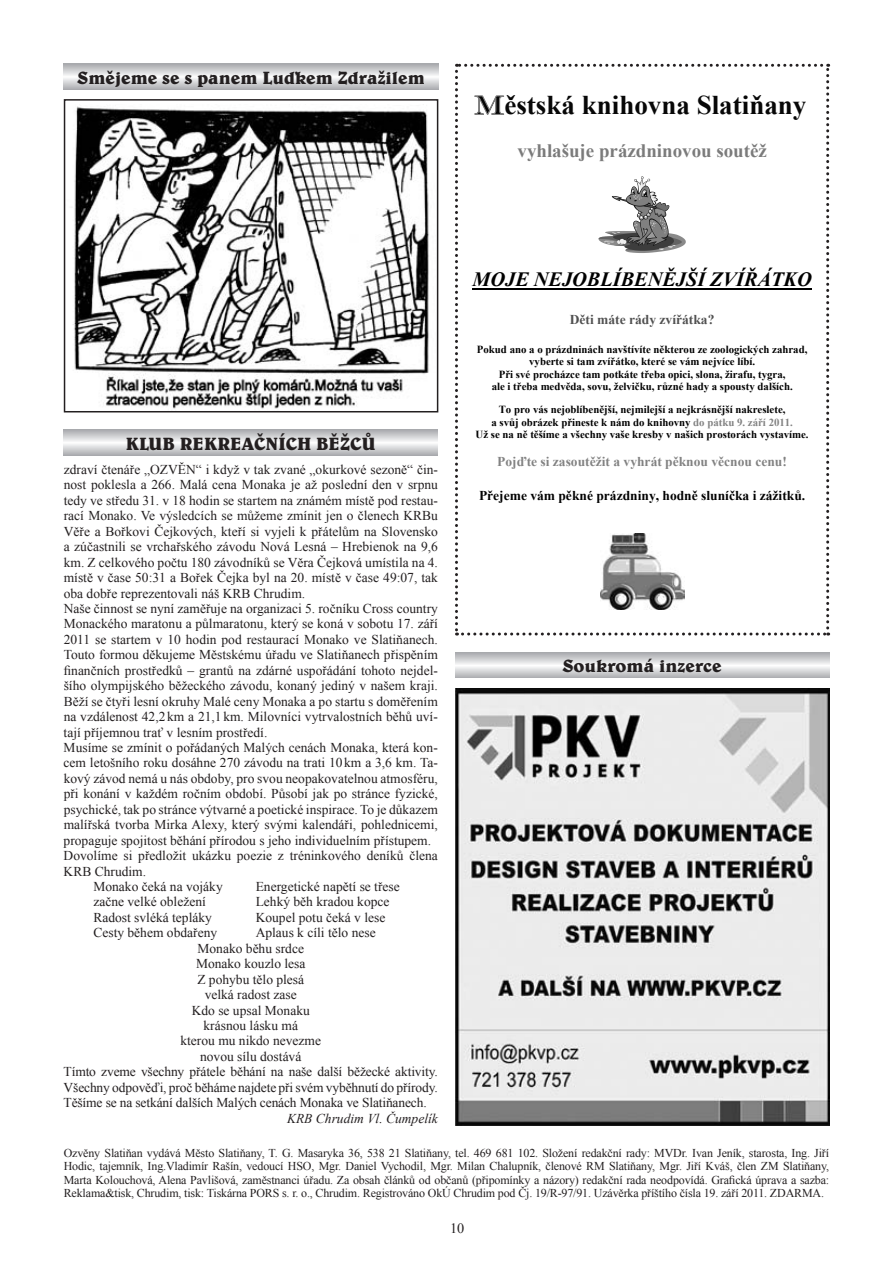
<style>
.page{position:relative;width:893px;height:1263px;background:#fff}
.page>*{position:absolute;margin:0;border:0;box-sizing:border-box;transform-origin:0 0}
.t1{font:700 27px "Times New Roman";color:#070707}
.t2{font:italic 700 20.25px "Times New Roman";color:#000}
.t3{font:700 18.9px "Times New Roman";color:#7b7b7b}
.t4{font:700 18px "Belwe AT";color:#231f20}
.t5{font:14.25px "Times New Roman";color:#231f20}
.t6{font:13.5px "Times New Roman";color:#231f20}
.t7{font:700 13.5px "Times New Roman";color:#000}
.t8{font:700 13.5px "Times New Roman";color:#828282}
.t9{font:700 13.5px "Times New Roman";color:#515151}
.t10{font:italic 13.5px "Times New Roman";color:#231f20}
.t11{font:12px/13.5px "Times New Roman";letter-spacing:-.015em;color:#231f20;text-align:justify}
.t12{font:700 10.8px/12.5px "Times New Roman";color:#000;text-align:center}
.s1{font-family:"Engravers";font-weight:400}
.s2{color:#828282}
</style>
<div class="page">
<svg style="left:455px;top:652px;width:374px;height:26px"></svg>
<svg style="left:66px;top:66px;width:370px;height:21px"></svg>
<img style="left:71px;top:106px;width:358px;height:303px">
<div style="left:64px;top:99px;width:374px;height:313px;border:2px solid #231f20"></div>
<img style="left:455px;top:689px;width:374px;height:436px">
<svg style="left:455px;top:64px;width:374px;height:571px"></svg>
<svg style="left:64px;top:429px;width:374px;height:26px"></svg>
<h3 class="t4" style="left:77px;top:66px;width:349px">Smějeme se s panem Luďkem Zdražilem</h3>
<h1 class="t1" style="left:474px;top:87px;width:334px"><span class="s1">M</span>ěstská knihovna Slatiňany</h1>
<h3 class="t3" style="left:518px;top:137px;width:251px">vyhlašuje prázdninovou soutěž</h3>
<h3 class="t4" style="left:126px;top:432px;width:251px">KLUB REKREAČNÍCH BĚŽCŮ</h3>
<p class="t6" style="left:64px;top:460px;width:376px">zdraví čtenáře „OZVĚN“ i když v tak zvané „okurkové sezoně“ čin-</p>
<p class="t6" style="left:64px;top:476px;width:376px">nost poklesla a 266. Malá cena Monaka je až poslední den v srpnu</p>
<p class="t6" style="left:64px;top:491px;width:376px">tedy ve středu 31. v 18 hodin se startem na známém místě pod restau-</p>
<p class="t6" style="left:64px;top:507px;width:376px">rací Monako. Ve výsledcích se můžeme zmínit jen o členech KRBu</p>
<p class="t6" style="left:64px;top:522px;width:376px">Věře a Bořkovi Čejkových, kteří si vyjeli k přátelům na Slovensko</p>
<p class="t6" style="left:64px;top:538px;width:376px">a zúčastnili se vrchařského závodu Nová Lesná – Hrebienok na 9,6</p>
<p class="t6" style="left:64px;top:553px;width:376px">km. Z celkového počtu 180 závodníků se Věra Čejková umístila na 4.</p>
<p class="t6" style="left:64px;top:568px;width:376px">místě v čase 50:31 a Bořek Čejka byl na 20. místě v čase 49:07, tak</p>
<p class="t6" style="left:64px;top:584px;width:243px">oba dobře reprezentovali náš KRB Chrudim.</p>
<p class="t6" style="left:64px;top:599px;width:376px">Naše činnost se nyní zaměřuje na organizaci 5. ročníku Cross country</p>
<p class="t6" style="left:64px;top:615px;width:376px">Monackého maratonu a půlmaratonu, který se koná v sobotu 17. září</p>
<p class="t6" style="left:64px;top:630px;width:376px">2011 se startem v 10 hodin pod restaurací Monako ve Slatiňanech.</p>
<p class="t6" style="left:64px;top:646px;width:376px">Touto formou děkujeme Městskému úřadu ve Slatiňanech přispěním</p>
<p class="t6" style="left:64px;top:661px;width:376px">finančních prostředků – grantů na zdárné uspořádání tohoto nejdel-</p>
<p class="t6" style="left:64px;top:677px;width:376px">šího olympijského běžeckého závodu, konaný jediný v našem kraji.</p>
<p class="t6" style="left:64px;top:692px;width:376px">Běží se čtyři lesní okruhy Malé ceny Monaka a po startu s doměřením</p>
<p class="t6" style="left:64px;top:707px;width:376px">na vzdálenost 42,2 km a 21,1 km. Milovníci vytrvalostních běhů uví-</p>
<p class="t6" style="left:64px;top:723px;width:205px">tají příjemnou trať v lesním prostředí.</p>
<p class="t6" style="left:64px;top:738px;width:376px">Musíme se zmínit o pořádaných Malých cenách Monaka, která kon-</p>
<p class="t6" style="left:64px;top:754px;width:376px">cem letošního roku dosáhne 270 závodu na trati 10km a 3,6 km. Ta-</p>
<p class="t6" style="left:64px;top:769px;width:376px">kový závod nemá u nás obdoby, pro svou neopakovatelnou atmosféru,</p>
<p class="t6" style="left:64px;top:785px;width:376px">při konání v každém ročním období. Působí jak po stránce fyzické,</p>
<p class="t6" style="left:64px;top:800px;width:376px">psychické, tak po stránce výtvarné a poetické inspirace. To je důkazem</p>
<p class="t6" style="left:64px;top:816px;width:376px">malířská tvorba Mirka Alexy, který svými kalendáři, pohlednicemi,</p>
<p class="t6" style="left:64px;top:831px;width:369px">propaguje spojitost běhání přírodou s jeho individuelním přístupem.</p>
<p class="t6" style="left:64px;top:846px;width:376px">Dovolíme si předložit ukázku poezie z tréninkového deníků člena</p>
<p class="t6" style="left:64px;top:862px;width:84px">KRB Chrudim.</p>
<p class="t6" style="left:93px;top:877px;width:131px">Monako čeká na vojáky</p>
<p class="t6" style="left:256px;top:877px;width:146px">Energetické napětí se třese</p>
<p class="t6" style="left:93px;top:893px;width:114px">začne velké obležení</p>
<p class="t6" style="left:256px;top:893px;width:135px">Lehký běh kradou kopce</p>
<p class="t6" style="left:93px;top:908px;width:120px">Radost svléká tepláky</p>
<p class="t6" style="left:256px;top:908px;width:131px">Koupel potu čeká v lese</p>
<p class="t6" style="left:93px;top:924px;width:125px">Cesty během obdařeny</p>
<p class="t6" style="left:256px;top:924px;width:121px">Aplaus k cíli tělo nese</p>
<p class="t6" style="left:198px;top:939px;width:108px">Monako běhu srdce</p>
<p class="t6" style="left:196px;top:955px;width:111px">Monako kouzlo lesa</p>
<p class="t6" style="left:197px;top:970px;width:108px">Z pohybu tělo plesá</p>
<p class="t6" style="left:205px;top:985px;width:94px">velká radost zase</p>
<p class="t6" style="left:192px;top:1001px;width:120px">Kdo se upsal Monaku</p>
<p class="t6" style="left:204px;top:1016px;width:96px">krásnou lásku má</p>
<p class="t6" style="left:180px;top:1032px;width:142px">kterou mu nikdo nevezme</p>
<p class="t6" style="left:200px;top:1047px;width:103px">novou sílu dostává</p>
<p class="t6" style="left:64px;top:1063px;width:376px">Tímto zveme všechny přátele běhání na naše další běžecké aktivity.</p>
<p class="t6" style="left:64px;top:1078px;width:376px">Všechny odpověďi, proč běháme najdete při svém vyběhnutí do přírody.</p>
<p class="t6" style="left:64px;top:1093px;width:365px">Těšíme se na setkání dalších Malých cenách Monaka ve Slatiňanech.</p>
<p class="t10" style="left:287px;top:1109px;width:152px">KRB Chrudim Vl. Čumpelík</p>
<h2 class="t2" style="left:473px;top:265px;width:341px">MOJE NEJOBLÍBENĚJŠÍ ZVÍŘÁTKO</h2>
<p class="t9" style="left:570px;top:310px;width:146px">Děti máte rády zvířátka?</p>
<p class="t12" style="left:477px;top:343px;width:332px">Pokud ano a o prázdninách navštívíte některou ze zoologických zahrad, vyberte si tam zvířátko, které se vám nejvíce líbí.<br>Při své procházce tam potkáte třeba opici, slona, žirafu, tygra,<br>ale i třeba medvěda, sovu, želvičku, různé hady a spousty dalších.</p>
<p class="t12" style="left:476px;top:403px;width:335px">To pro vás nejoblíbenější, nejmilejší a nejkrásnější nakreslete,<br>a svůj obrázek přineste k nám do knihovny <span class="s2">do pátku 9. září 2011.<br></span>Už se na ně těšíme a všechny vaše kresby v našich prostorách vystavíme.</p>
<p class="t8" style="left:497px;top:452px;width:291px">Pojďte si zasoutěžit a vyhrát pěknou věcnou cenu!</p>
<p class="t7" style="left:479px;top:486px;width:328px">Přejeme vám pěkné prázdniny, hodně sluníčka i zážitků.</p>
<h3 class="t4" style="left:562px;top:655px;width:161px">Soukromá inzerce</h3>
<p class="t11" style="left:64px;top:1145px;width:767px">Ozvěny Slatiňan vydává Město Slatiňany, T. G. Masaryka 36, 538 21 Slatiňany, tel. 469 681 102. Složení redakční rady: MVDr. Ivan Jeník, starosta, Ing. Jiří Hodic, tajemník, Ing.Vladimír Rašín, vedoucí HSO, Mgr. Daniel Vychodil, Mgr. Milan Chalupník, členové RM Slatiňany, Mgr. Jiří Kváš, člen ZM Slatiňany, Marta Kolouchová, Alena Pavlišová, zaměstnanci úřadu. Za obsah článků od občanů (připomínky a názory) redakční rada neodpovídá. Grafická úprava a sazba:<br>Reklama&amp;tisk, Chrudim, tisk: Tiskárna PORS s. r. o., Chrudim. Registrováno OkÚ Chrudim pod Čj. 19/R-97/91. Uzávěrka příštího čísla 19. září 2011. ZDARMA.</p>
<p class="t5" style="left:450px;top:1219px;width:16px">10</p>
</div>
